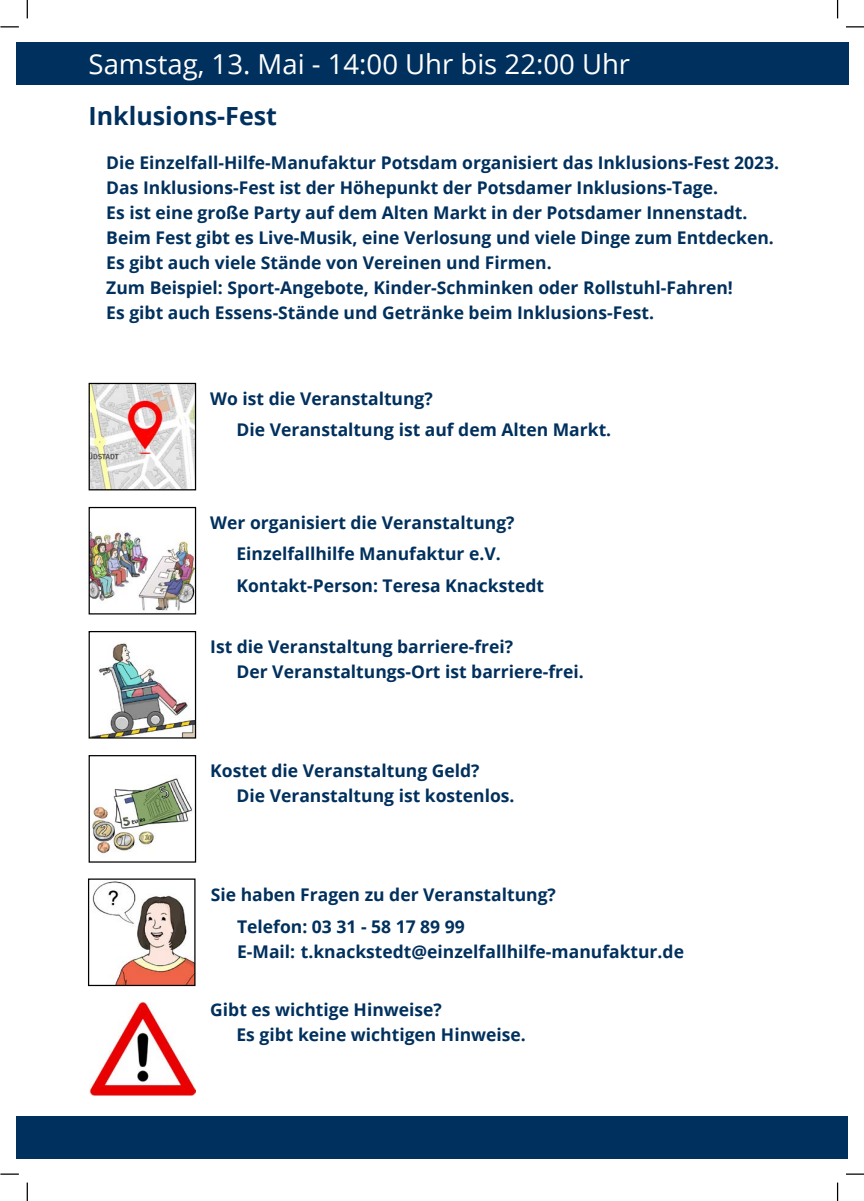
<style>
.page{position:relative;width:864px;height:1201px;background:#fff}
.page>*{position:absolute;margin:0;border:0;box-sizing:border-box;transform-origin:0 0}
.Datum_Veranstaltung_H2{font:27.5px "Open Sans";color:#fff}
.Veranstaltungen_H1{font:700 25px "Open Sans";color:#00305d}
.Fließtext_P_bold{font:700 17.5px "Open Sans";color:#00305d}
</style>
<div class="page">
<svg style="left:27px;top:0;width:1px;height:18px"></svg>
<svg style="left:0;top:26px;width:19px;height:1px"></svg>
<svg style="left:846px;top:26px;width:18px;height:1px"></svg>
<svg style="left:837px;top:0;width:1px;height:18px"></svg>
<svg style="left:837px;top:1182px;width:1px;height:18px"></svg>
<svg style="left:846px;top:1173px;width:18px;height:1px"></svg>
<svg style="left:0;top:1173px;width:19px;height:1px"></svg>
<svg style="left:27px;top:1182px;width:1px;height:18px"></svg>
<div style="left:16px;top:43px;width:833px;height:42px;background:#00305d"></div>
<div style="left:17px;top:1116px;width:831px;height:43px;background:#00305d"></div>
<img style="left:92px;top:778px;width:101px;height:76px">
<div style="left:89px;top:755px;width:107px;height:107px;border:1px solid #000"></div>
<img style="left:91px;top:385px;width:103px;height:103px">
<div style="left:89px;top:383px;width:107px;height:107px;border:1px solid #000"></div>
<img style="left:91px;top:529px;width:103px;height:82px">
<div style="left:89px;top:507px;width:107px;height:107px;border:1px solid #000"></div>
<img style="left:92px;top:643px;width:102px;height:93px">
<div style="left:89px;top:631px;width:107px;height:107px;border:1px solid #000"></div>
<img style="left:92px;top:881px;width:102px;height:103px">
<div style="left:88px;top:878px;width:108px;height:108px;border:1px solid #000"></div>
<img style="left:89px;top:1002px;width:107px;height:93px">
<h2 class="Datum_Veranstaltung_H2" style="left:89px;top:45px;width:543px">Samstag, 13. Mai - 14:00 Uhr bis 22:00 Uhr</h2>
<h1 class="Veranstaltungen_H1" style="left:89px;top:99px;width:190px">Inklusions-Fest</h1>
<p class="Fließtext_P_bold" style="left:106px;top:151px;width:674px">Die Einzelfall-Hilfe-Manufaktur Potsdam organisiert das Inklusions-Fest 2023.</p>
<p class="Fließtext_P_bold" style="left:106px;top:176px;width:613px">Das Inklusions-Fest ist der Höhepunkt der Potsdamer Inklusions-Tage.</p>
<p class="Fließtext_P_bold" style="left:106px;top:201px;width:643px">Es ist eine große Party auf dem Alten Markt in der Potsdamer Innenstadt.</p>
<p class="Fließtext_P_bold" style="left:106px;top:226px;width:669px">Beim Fest gibt es Live-Musik, eine Verlosung und viele Dinge zum Entdecken.</p>
<p class="Fließtext_P_bold" style="left:106px;top:251px;width:447px">Es gibt auch viele Stände von Vereinen und Firmen.</p>
<p class="Fließtext_P_bold" style="left:106px;top:276px;width:628px">Zum Beispiel: Sport-Angebote, Kinder-Schminken oder Rollstuhl-Fahren!</p>
<p class="Fließtext_P_bold" style="left:106px;top:301px;width:549px">Es gibt auch Essens-Stände und Getränke beim Inklusions-Fest.</p>
<p class="Fließtext_P_bold" style="left:210px;top:386px;width:224px">Wo ist die Veranstaltung?</p>
<p class="Fließtext_P_bold" style="left:236px;top:417px;width:376px">Die Veranstaltung ist auf dem Alten Markt.</p>
<p class="Fließtext_P_bold" style="left:210px;top:510px;width:306px">Wer organisiert die Veranstaltung?</p>
<p class="Fließtext_P_bold" style="left:236px;top:541px;width:266px">Einzelfallhilfe Manufaktur e.V.</p>
<p class="Fließtext_P_bold" style="left:236px;top:573px;width:309px">Kontakt-Person: Teresa Knackstedt</p>
<p class="Fließtext_P_bold" style="left:210px;top:634px;width:304px">Ist die Veranstaltung barriere-frei?</p>
<p class="Fließtext_P_bold" style="left:236px;top:659px;width:349px">Der Veranstaltungs-Ort ist barriere-frei.</p>
<p class="Fließtext_P_bold" style="left:210px;top:758px;width:271px">Kostet die Veranstaltung Geld?</p>
<p class="Fließtext_P_bold" style="left:236px;top:783px;width:279px">Die Veranstaltung ist kostenlos.</p>
<p class="Fließtext_P_bold" style="left:211px;top:882px;width:347px">Sie haben Fragen zu der Veranstaltung?</p>
<p class="Fließtext_P_bold" style="left:237px;top:914px;width:229px">Telefon: 03 31 - 58 17 89 99</p>
<p class="Fließtext_P_bold" style="left:237px;top:939px;width:448px">E-Mail: t.knackstedt@einzelfallhilfe-manufaktur.de</p>
<p class="Fließtext_P_bold" style="left:210px;top:997px;width:233px">Gibt es wichtige Hinweise?</p>
<p class="Fließtext_P_bold" style="left:236px;top:1022px;width:291px">Es gibt keine wichtigen Hinweise.</p>
</div>
